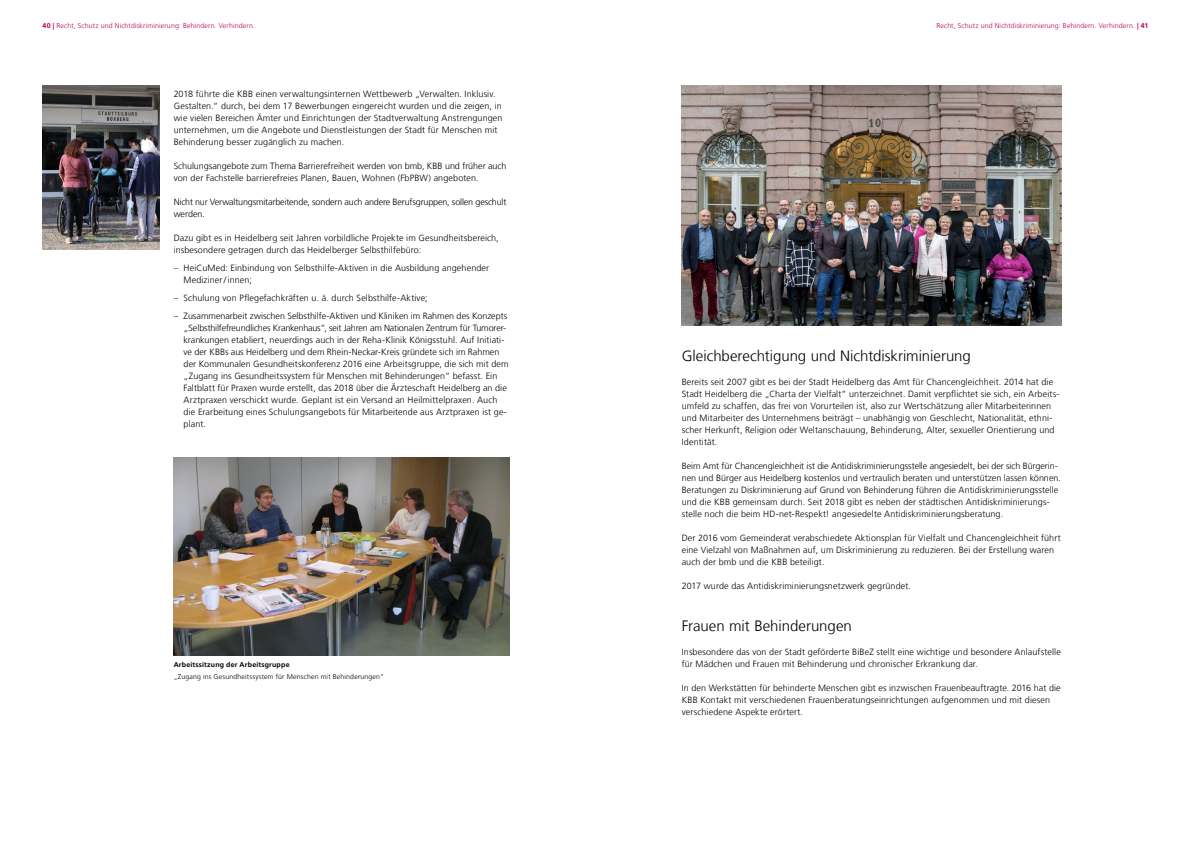
<style>
.page{position:relative;width:1191px;height:842px;background:#fff}
.page>*{position:absolute;margin:0;border:0;box-sizing:border-box;transform-origin:0 0}
.t1{font:300 15px "Frutiger LT Com";letter-spacing:-.005em;color:#000}
.t2{font:300 9px/12px "Frutiger LT Com";letter-spacing:.01em;color:#000}
.t3{font:300 9px/12px "Frutiger LT Com";letter-spacing:-.015em;color:#000}
.Kopfzeile_heidelbeer{font:300 7px "Frutiger LT Com";letter-spacing:.02em;color:#b60056}
.t4{font:300 7px "Frutiger LT Com";letter-spacing:.02em;color:#000}
.t5{font:700 7px "Frutiger LT Com";letter-spacing:.03em;color:#000}
.s1{font-weight:700}
</style>
<div class="page">
<img style="left:174px;top:457px;width:335px;height:198px">
<img style="left:681px;top:85px;width:380px;height:240px">
<img style="left:43px;top:85px;width:116px;height:164px">
<p class="Kopfzeile_heidelbeer" style="left:43px;top:22px;width:214px"><span class="s1">40 |</span> Recht, Schutz und Nichtdiskriminierung: Behindern. Verhindern.</p>
<p class="Kopfzeile_heidelbeer" style="left:936px;top:22px;width:214px">Recht, Schutz und Nichtdiskriminierung: Behindern. Verhindern. <span class="s1">| 41</span></p>
<p class="t2" style="left:174px;top:88px;width:330px">2018 führte die KBB einen verwaltungsinternen Wettbewerb „Verwalten. Inklusiv.<br>Gestalten.“ durch, bei dem 17 Bewerbungen eingereicht wurden und die zeigen, in wie vielen Bereichen Ämter und Einrichtungen der Stadtverwaltung Anstrengungen unternehmen, um die Angebote und Dienstleistungen der Stadt für Menschen mit Behinderung besser zugänglich zu machen.</p>
<p class="t2" style="left:174px;top:160px;width:334px">Schulungsangebote zum Thema Barrierefreiheit werden von bmb, KBB und früher auch von der Fachstelle barrierefreies Planen, Bauen, Wohnen (FbPBW) angeboten.</p>
<p class="t3" style="left:174px;top:196px;width:334px">Nicht nur Verwaltungsmitarbeitende, sondern auch andere Berufsgruppen, sollen geschult werden.</p>
<p class="t2" style="left:174px;top:232px;width:326px">Dazu gibt es in Heidelberg seit Jahren vorbildliche Projekte im Gesundheitsbereich, insbesondere getragen durch das Heidelberger Selbsthilfebüro:</p>
<p class="t2" style="left:184px;top:262px;width:307px;text-indent:-10px">– HeiCuMed: Einbindung von Selbsthilfe-Aktiven in die Ausbildung angehender<br>Mediziner/ innen;</p>
<p class="t2" style="left:174px;top:292px;width:255px">– Schulung von Pflegefachkräften u. ä. durch Selbsthilfe-Aktive;</p>
<p class="t2" style="left:184px;top:310px;width:326px;text-indent:-10px">– Zusammenarbeit zwischen Selbsthilfe-Aktiven und Kliniken im Rahmen des Konzepts „Selbsthilfefreundliches Krankenhaus“, seit Jahren am Nationalen Zentrum für Tumorer&shy;krankungen etabliert, neuerdings auch in der Reha-Klinik Königsstuhl. Auf Initiati&shy;ve der KBBs aus Heidelberg und dem Rhein-Neckar-Kreis gründete sich im Rahmen der Kommunalen Gesundheitskonferenz 2016 eine Arbeitsgruppe, die sich mit dem „Zugang ins Gesundheitssystem für Menschen mit Behinderungen“ befasst. Ein Faltblatt für Praxen wurde erstellt, das 2018 über die Ärzteschaft Heidelberg an die Arztpraxen verschickt wurde. Geplant ist ein Versand an Heilmittelpraxen. Auch die Erarbeitung eines Schulungsangebots für Mitarbeitende aus Arztpraxen ist ge&shy;plant.</p>
<p class="t5" style="left:174px;top:661px;width:117px">Arbeitssitzung der Arbeitsgruppe</p>
<p class="t4" style="left:174px;top:673px;width:212px">„Zugang ins Gesundheitssystem für Menschen mit Behinderungen“</p>
<p class="t1" style="left:681px;top:347px;width:291px">Gleichberechtigung und Nichtdiskriminierung</p>
<p class="t2" style="left:681px;top:376px;width:379px">Bereits seit 2007 gibt es bei der Stadt Heidelberg das Amt für Chancengleichheit. 2014 hat die Stadt Heidelberg die „Charta der Vielfalt“ unterzeichnet. Damit verpflichtet sie sich, ein Arbeits&shy;umfeld zu schaffen, das frei von Vorurteilen ist, also zur Wertschätzung aller Mitarbeiterinnen und Mitarbeiter des Unternehmens beiträgt – unabhängig von Geschlecht, Nationalität, ethni&shy;scher Herkunft, Religion oder Weltanschauung, Behinderung, Alter, sexueller Orientierung und Identität.</p>
<p class="t2" style="left:681px;top:460px;width:381px">Beim Amt für Chancengleichheit ist die Antidiskriminierungsstelle angesiedelt, bei der sich Bürgerin&shy;nen und Bürger aus Heidelberg kostenlos und vertraulich beraten und unterstützen lassen können.<br>Beratungen zu Diskriminierung auf Grund von Behinderung führen die Antidiskriminierungsstelle und die KBB gemeinsam durch. Seit 2018 gibt es neben der städtischen Antidiskriminierungs&shy;stelle noch die beim HD-net-Respekt! angesiedelte Antidiskriminierungsberatung.</p>
<p class="t2" style="left:681px;top:532px;width:380px">Der 2016 vom Gemeinderat verabschiedete Aktionsplan für Vielfalt und Chancengleichheit führt eine Vielzahl von Maßnahmen auf, um Diskriminierung zu reduzieren. Bei der Erstellung waren auch der bmb und die KBB beteiligt.</p>
<p class="t2" style="left:681px;top:580px;width:231px">2017 wurde das Antidiskriminierungsnetzwerk gegründet.</p>
<p class="t1" style="left:681px;top:617px;width:172px">Frauen mit Behinderungen</p>
<p class="t2" style="left:681px;top:646px;width:381px">Insbesondere das von der Stadt geförderte BiBeZ stellt eine wichtige und besondere Anlaufstelle für Mädchen und Frauen mit Behinderung und chronischer Erkrankung dar.</p>
<p class="t2" style="left:681px;top:682px;width:380px">In den Werkstätten für behinderte Menschen gibt es inzwischen Frauenbeauftragte. 2016 hat die<br>KBB Kontakt mit verschiedenen Frauenberatungseinrichtungen aufgenommen und mit diesen verschiedene Aspekte erörtert.</p>
</div>
